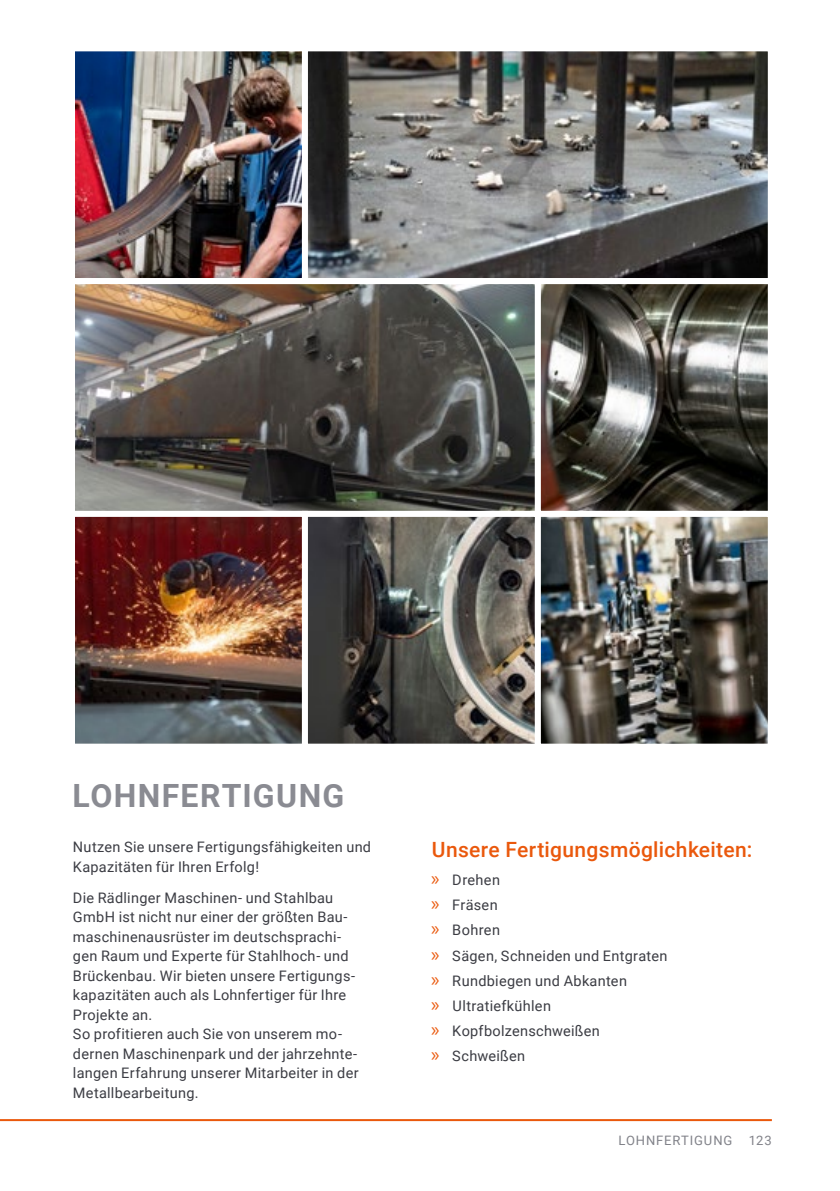
<style>
.page{position:relative;width:840px;height:1191px;background:#fff}
.page>*{position:absolute;margin:0;border:0;box-sizing:border-box;transform-origin:0 0}
.t1{font:700 32px "Roboto";letter-spacing:.04em;color:#8a8b92}
.t2{font:500 21px "Roboto";letter-spacing:.015em;color:#ea580c}
.t3{font:14.4px/19.6px "Roboto";letter-spacing:.02em;color:#3b3c43}
.t4{font:13px "Roboto";letter-spacing:.06em;color:#818289}
.s1{font-family:"Myriad Pro";font-size:20px;color:#ea580c}
</style>
<div class="page">
<hr style="left:0;top:1119px;width:771px;height:2px;background:#ea580c">
<img style="left:76px;top:52px;width:223px;height:223px">
<div style="left:69px;top:45px;width:239px;height:239px;border:6px solid #fff"></div>
<svg style="left:299px;top:45px;width:469px;height:233px;background:#71716f"></svg>
<img style="left:69px;top:275px;width:474px;height:236px">
<svg style="left:541px;top:285px;width:225px;height:225px;background:#504e47"></svg>
<div style="left:534px;top:278px;width:239px;height:239px;border:6px solid #fff"></div>
<img style="left:76px;top:518px;width:225px;height:224px">
<div style="left:69px;top:511px;width:239px;height:238px;border:6px solid #fff"></div>
<svg style="left:309px;top:518px;width:224px;height:224px;background:#56544f"></svg>
<div style="left:302px;top:511px;width:238px;height:238px;border:6px solid #fff"></div>
<img style="left:541px;top:518px;width:225px;height:224px">
<div style="left:534px;top:511px;width:239px;height:238px;border:6px solid #fff"></div>
<h1 class="t1" style="left:72px;top:773px;width:273px">LOHNFERTIGUNG</h1>
<p class="t3" style="left:73px;top:836px;width:299px">N utzen Sie unsere Fertigungsfähigkeiten und<br>Kapazitäten für Ihren Erfolg!</p>
<p class="t3" style="left:73px;top:887px;width:287px">Die Rädlinger Maschinen- und Stahlbau GmbH ist nicht nur einer der größten Bau&shy;maschinenausrüster im deutschsprachi&shy;gen Raum und Experte für Stahlhoch- und Brückenbau. Wir bieten unsere Fertigungs&shy;kapazitäten auch als Lohnfertiger für Ihre Projekte an.<br>So profitieren auch Sie von unserem mo&shy;dernen Maschinenpark und der jahrzehnte&shy;langen Erfahrung unserer Mitarbeiter in der Metallbearbeitung.</p>
<h2 class="t2" style="left:431px;top:835px;width:322px">Unsere Fertigungsmöglichkeiten:</h2>
<p class="t3" style="left:431px;top:867px;width:237px;line-height:25.2px"><span class="s1">»</span> Drehen<br><span class="s1">»</span> Fräsen<br><span class="s1">»</span> Bohren<br><span class="s1">»</span> Sägen, Schneiden und Entgraten <span class="s1">»</span> Rundbiegen und Abkanten<br><span class="s1">»</span> Ultratiefkühlen<br><span class="s1">»</span> Kopfbolzenschweißen<br><span class="s1">»</span> Schweißen</p>
<p class="t4" style="left:618px;top:1131px;width:47px">Lohnfertigu</p>
<p class="t4" style="left:713px;top:1131px;width:19px">ng</p>
<p class="t4" style="left:748px;top:1131px;width:24px">123</p>
</div>
